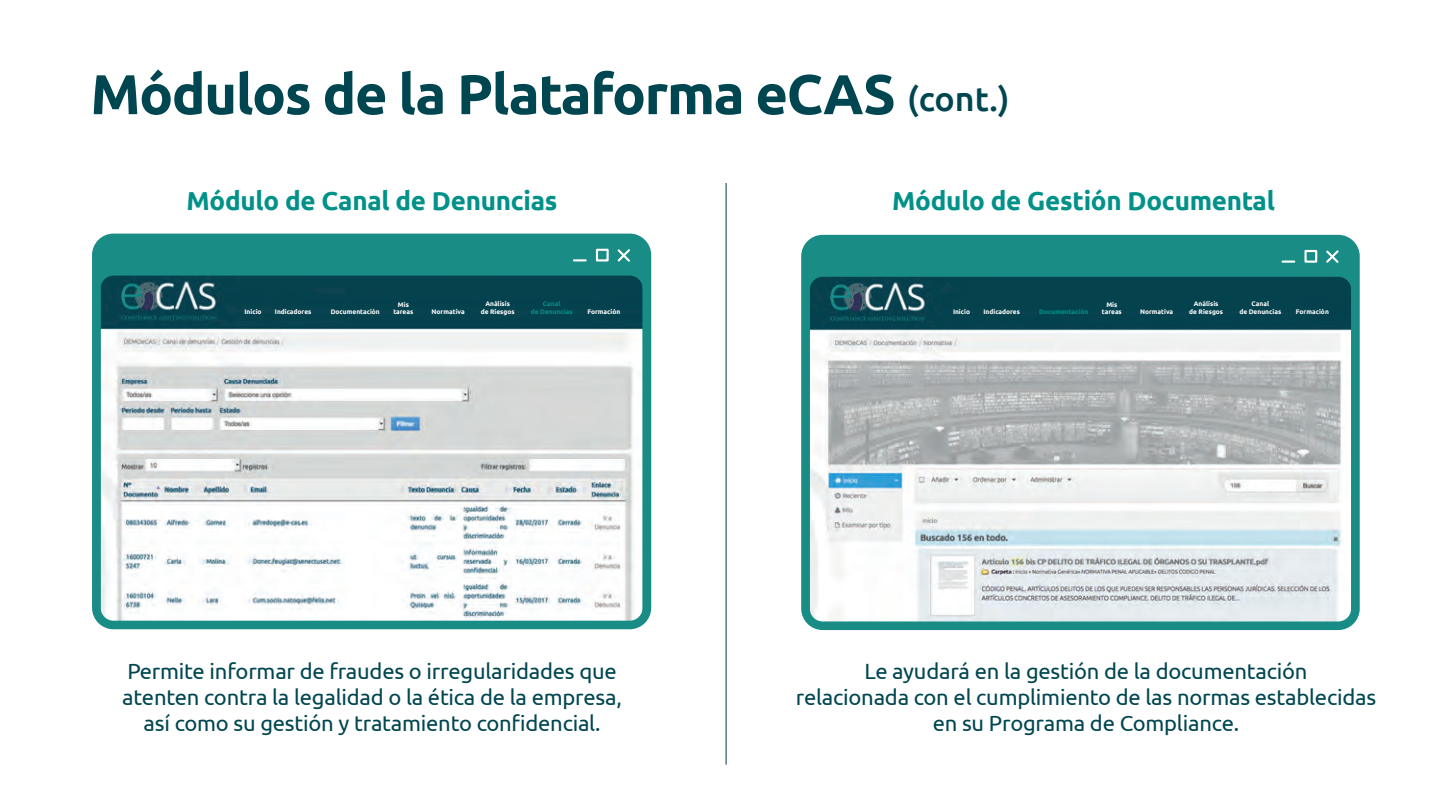
<style>
.page{position:relative;width:1440px;height:811px;background:#fff}
.page>*{position:absolute;margin:0;border:0;box-sizing:border-box;transform-origin:0 0}
.t1{font:700 56px "Ubuntu";letter-spacing:-.025em;color:#004650}
.t2{font:700 26px "Ubuntu";letter-spacing:-.01em;color:#009189}
.t3{font:22px/26px "Ubuntu";letter-spacing:-.01em;color:#004650;text-align:center}
.t4{font:700 6.6px/8px "Ubuntu";color:#fff;text-align:center}
.t5{font:700 6.6px "Ubuntu";color:#009189}
.s1{font-weight:500;font-size:34px}
</style>
<div class="page">
<div style="left:96px;top:238px;width:551px;height:387px;background:#198c86;border-radius:17px"></div>
<svg style="left:102px;top:275px;width:539px;height:344px;background:#c3cfd2"></svg>
<div style="left:92px;top:234px;width:559px;height:395px;border:9px solid #198c86;border-radius:17px"></div>
<div style="left:596px;top:249px;width:13px;height:12px;border:2px solid #fff"></div>
<svg style="left:617px;top:249px;width:13px;height:13px"></svg>
<svg style="left:574px;top:259px;width:12px;height:2px"></svg>
<div style="left:805px;top:239px;width:550px;height:387px;background:#198c86;border-radius:17px"></div>
<svg style="left:811px;top:276px;width:539px;height:344px;background:#b4c1c5"></svg>
<div style="left:801px;top:235px;width:559px;height:395px;border:9px solid #198c86;border-radius:17px"></div>
<div style="left:1304px;top:250px;width:13px;height:13px;border:2px solid #fff"></div>
<svg style="left:1326px;top:250px;width:13px;height:13px"></svg>
<svg style="left:1283px;top:260px;width:11px;height:3px"></svg>
<hr style="left:726px;top:183px;width:1px;height:581px;background:#004650">
<h1 class="t1" style="left:90px;top:60px;width:921px">Módulos de la Plataforma eCAS <span class="s1">(cont.)</span></h1>
<p class="t2" style="left:187px;top:185px;width:373px">Módulo de Canal de Denuncias</p>
<p class="t2" style="left:892px;top:185px;width:384px">Módulo de Gestión Documental</p>
<p class="t4" style="left:481px;top:299px;width:35px">Análisis de Riesgos</p>
<p class="t5" style="left:543px;top:299px;width:19px">Canal</p>
<p class="t4" style="left:1189px;top:299px;width:35px">Análisis de Riesgos</p>
<p class="t4" style="left:1251px;top:299px;width:19px">Canal</p>
<p class="t4" style="left:393px;top:300px;width:21px;line-height:7px">Mis tareas</p>
<p class="t4" style="left:953px;top:307px;width:19px">Inicio</p>
<p class="t4" style="left:983px;top:307px;width:38px">Indicadores</p>
<p class="t5" style="left:1039px;top:307px;width:51px">Documentación</p>
<p class="t4" style="left:1296px;top:307px;width:34px">Formación</p>
<p class="t4" style="left:1102px;top:300px;width:21px;line-height:7px">Mis tareas</p>
<p class="t4" style="left:245px;top:307px;width:19px">Inicio</p>
<p class="t4" style="left:275px;top:307px;width:38px">Indicadores</p>
<p class="t4" style="left:331px;top:307px;width:51px">Documentación</p>
<p class="t4" style="left:587px;top:307px;width:34px">Formación</p>
<p class="t4" style="left:432px;top:307px;width:35px">Normativa</p>
<p class="t5" style="left:531px;top:307px;width:43px">de Denuncias</p>
<p class="t4" style="left:1140px;top:307px;width:35px">Normativa</p>
<p class="t4" style="left:1239px;top:307px;width:43px">de Denuncias</p>
<p class="t3" style="left:122px;top:657px;width:501px">Permite informar de fraudes o irregularidades que atenten contra la legalidad o la ética de la empresa, así como su gestión y tratamiento confidencial.</p>
<p class="t3" style="left:796px;top:657px;width:582px">Le ayudará en la gestión de la documentación<br>relacionada con el cumplimiento de las normas establecidas en su Programa de Compliance.</p>
</div>
